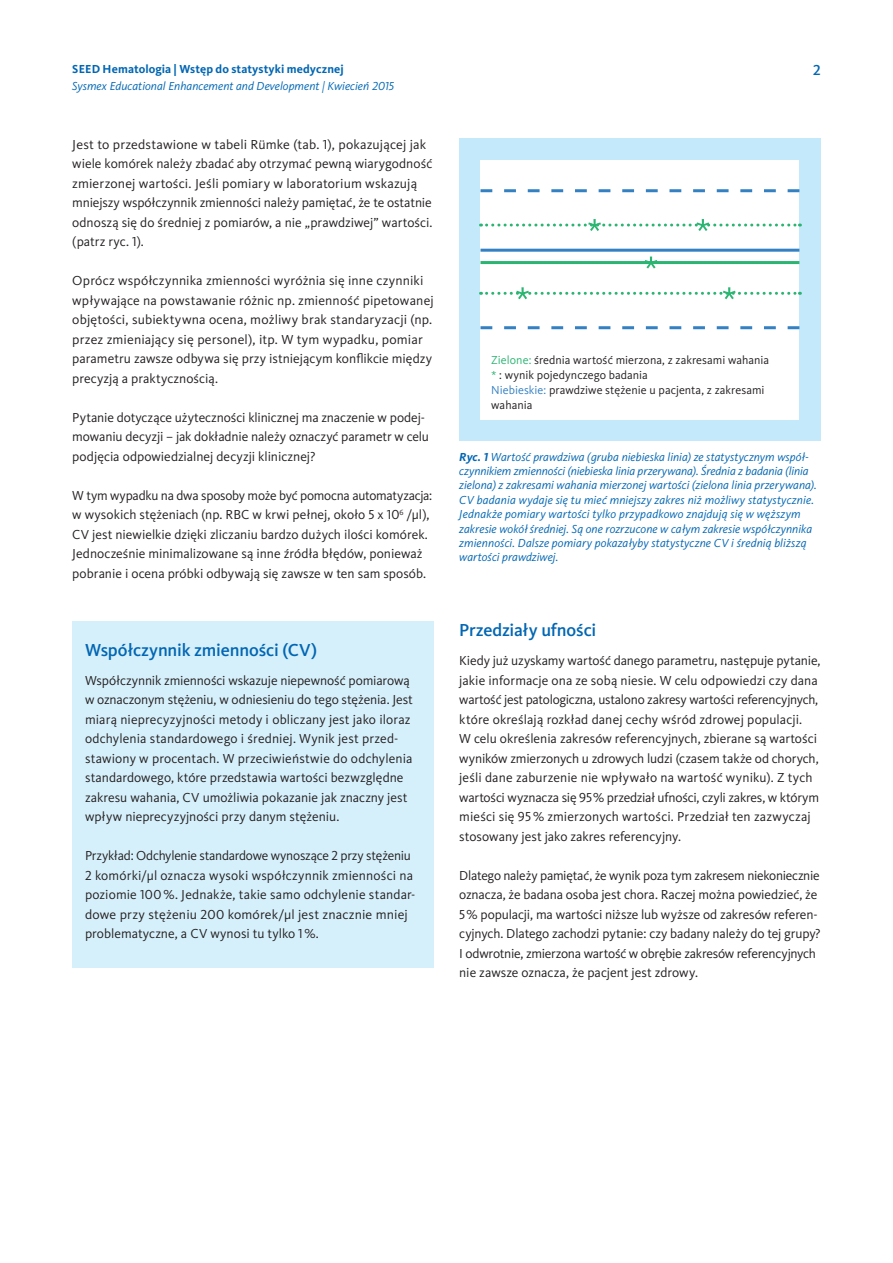
<style>
.page{position:relative;width:893px;height:1263px;background:#fff}
.page>*{position:absolute;margin:0;border:0;box-sizing:border-box;transform-origin:0 0}
.t1{font:500 18px "Kievit Pro";letter-spacing:-.01em;color:#0166b3}
.t2{font:500 15px "Kievit Pro";color:#0166b3}
.t3{font:13.5px/19.5px "Kievit Pro";color:#231f20}
.t4{font:italic 12px/14.4px "Kievit Pro";letter-spacing:.005em;color:#0166b3}
.t5{font:12px/15px "Kievit Pro";letter-spacing:.005em;color:#231f20}
.t6{font:700 12px "Kievit Pro";letter-spacing:.01em;color:#0166b3}
.s1{color:#2bb572}
.s2{color:#3380c3}
.s3{font-weight:700}
</style>
<div class="page">
<div style="left:72px;top:621px;width:362px;height:347px;background:#d6f0fb"></div>
<div style="left:459px;top:139px;width:362px;height:302px;background:#c3e9fa"></div>
<div style="left:480px;top:160px;width:319px;height:260px;background:#fff"></div>
<svg style="left:480px;top:189px;width:319px;height:3px"></svg>
<svg style="left:480px;top:326px;width:319px;height:3px"></svg>
<hr style="left:480px;top:249px;width:319px;height:3px;background:#3380c3">
<hr style="left:480px;top:261px;width:319px;height:3px;background:#2bb572">
<svg style="left:480px;top:287px;width:320px;height:12px"></svg>
<svg style="left:645px;top:257px;width:12px;height:12px"></svg>
<svg style="left:480px;top:219px;width:320px;height:12px"></svg>
<p class="t6" style="left:72px;top:62px;width:273px">SEED Hematologia | Wstęp do statystyki medycznej</p>
<p class="t2" style="left:813px;top:61px;width:9px">2</p>
<p class="t4" style="left:72px;top:79px;width:323px">Sysmex Educational Enhancement and Development | Kwiecień 2015</p>
<p class="t3" style="left:72px;top:134px;width:362px">Jest to przedstawione w tabeli Rümke (tab. 1), pokazującej jak wiele komórek należy zbadać aby otrzymać pewną wiarygodność zmierzonej wartości. Jeśli pomiary w laboratorium wskazują mniejszy współczynnik zmienności należy pamiętać, że te ostatnie odnoszą się do średniej z pomiarów, a nie „prawdziwej” wartości. (patrz ryc. 1).</p>
<p class="t3" style="left:72px;top:271px;width:363px">Oprócz współczynnika zmienności wyróżnia się inne czynniki wpływające na powstawanie różnic np. zmienność pipetowanej objętości, subiektywna ocena, możliwy brak standaryzacji (np. przez zmieniający się personel), itp. W tym wypadku, pomiar parametru zawsze odbywa się przy istniejącym konflikcie między precyzją a praktycznością.</p>
<p class="t3" style="left:72px;top:407px;width:358px">Pytanie dotyczące użyteczności klinicznej ma znaczenie w podej&shy;mowaniu decyzji – jak dokładnie należy oznaczyć parametr w celu podjęcia odpowiedzialnej decyzji klinicznej?</p>
<p class="t3" style="left:72px;top:485px;width:361px">W tym wypadku na dwa sposoby może być pomocna automatyzacja: w wysokich stężeniach (np. RBC w krwi pełnej, około 5 x 10<sup>6</sup> /µl), CV jest niewielkie dzięki zliczaniu bardzo dużych ilości komórek.<br>Jednocześnie minimalizowane są inne źródła błędów, ponieważ pobranie i ocena próbki odbywają się zawsze w ten sam sposób.</p>
<h1 class="t1" style="left:85px;top:639px;width:234px">Współczynnik zmienności (CV)</h1>
<p class="t3" style="left:85px;top:670px;width:329px">Współczynnik zmienności wskazuje niepewność pomiarową w oznaczonym stężeniu, w odniesieniu do tego stężenia. Jest miarą nieprecyzyjności metody i obliczany jest jako iloraz odchylenia standardowego i średniej. Wynik jest przed&shy;stawiony w procentach. W przeciwieństwie do odchylenia standardowego, które przedstawia wartości bezwzględne zakresu wahania, CV umożliwia pokazanie jak znaczny jest wpływ nieprecyzyjności przy danym stężeniu.</p>
<p class="t3" style="left:85px;top:846px;width:332px">Przykład: Odchylenie standardowe wynoszące 2 przy stężeniu 2 komórki/µl oznacza wysoki współczynnik zmienności na poziomie 100 %. Jednakże, takie samo odchylenie standar&shy;dowe przy stężeniu 200 komórek/µl jest znacznie mniej problematyczne, a CV wynosi tu tylko 1%.</p>
<p class="t5" style="left:491px;top:353px;width:280px"><span class="s1">Zielone:</span> średnia wartość mierzona, z zakresami wahania <span class="s1">*</span> : wynik pojedynczego badania<br><span class="s2">Niebieskie:</span> prawdziwe stężenie u pacjenta, z zakresami wahania</p>
<p class="t4" style="left:459px;top:449px;width:359px"><span class="s3">Ryc. 1</span> Wartość prawdziwa (gruba niebieska linia) ze statystycznym współ&shy;czynnikiem zmienności (niebieska linia przerywana). Średnia z badania (linia zielona) z zakresami wahania mierzonej wartości (zielona linia przerywana).<br>CV badania wydaje się tu mieć mniejszy zakres niż możliwy statystycznie.<br>Jednakże pomiary wartości tylko przypadkowo znajdują się w węższym zakresie wokół średniej. Są one rozrzucone w całym zakresie współczynnika zmienności. Dalsze pomiary pokazałyby statystyczne CV i średnią bliższą wartości prawdziwej.</p>
<h1 class="t1" style="left:459px;top:619px;width:139px">Przedziały ufności</h1>
<p class="t3" style="left:459px;top:651px;width:363px">Kiedy już uzyskamy wartość danego parametru, następuje pytanie, jakie informacje ona ze sobą niesie. W celu odpowiedzi czy dana wartość jest patologiczna, ustalono zakresy wartości referencyjnych, które określają rozkład danej cechy wśród zdrowej populacji.<br>W celu określenia zakresów referencyjnych, zbierane są wartości wyników zmierzonych u zdrowych ludzi (czasem także od chorych, jeśli dane zaburzenie nie wpływało na wartość wyniku). Z tych wartości wyznacza się 95% przedział ufności, czyli zakres, w którym mieści się 95 % zmierzonych wartości. Przedział ten zazwyczaj stosowany jest jako zakres referencyjny.</p>
<p class="t3" style="left:459px;top:865px;width:363px">Dlatego należy pamiętać, że wynik poza tym zakresem niekoniecznie oznacza, że badana osoba jest chora. Raczej można powiedzieć, że 5% populacji, ma wartości niższe lub wyższe od zakresów referen&shy;cyjnych. Dlatego zachodzi pytanie: czy badany należy do tej grupy?<br>I odwrotnie, zmierzona wartość w obrębie zakresów referencyjnych nie zawsze oznacza, że pacjent jest zdrowy.</p>
</div>
